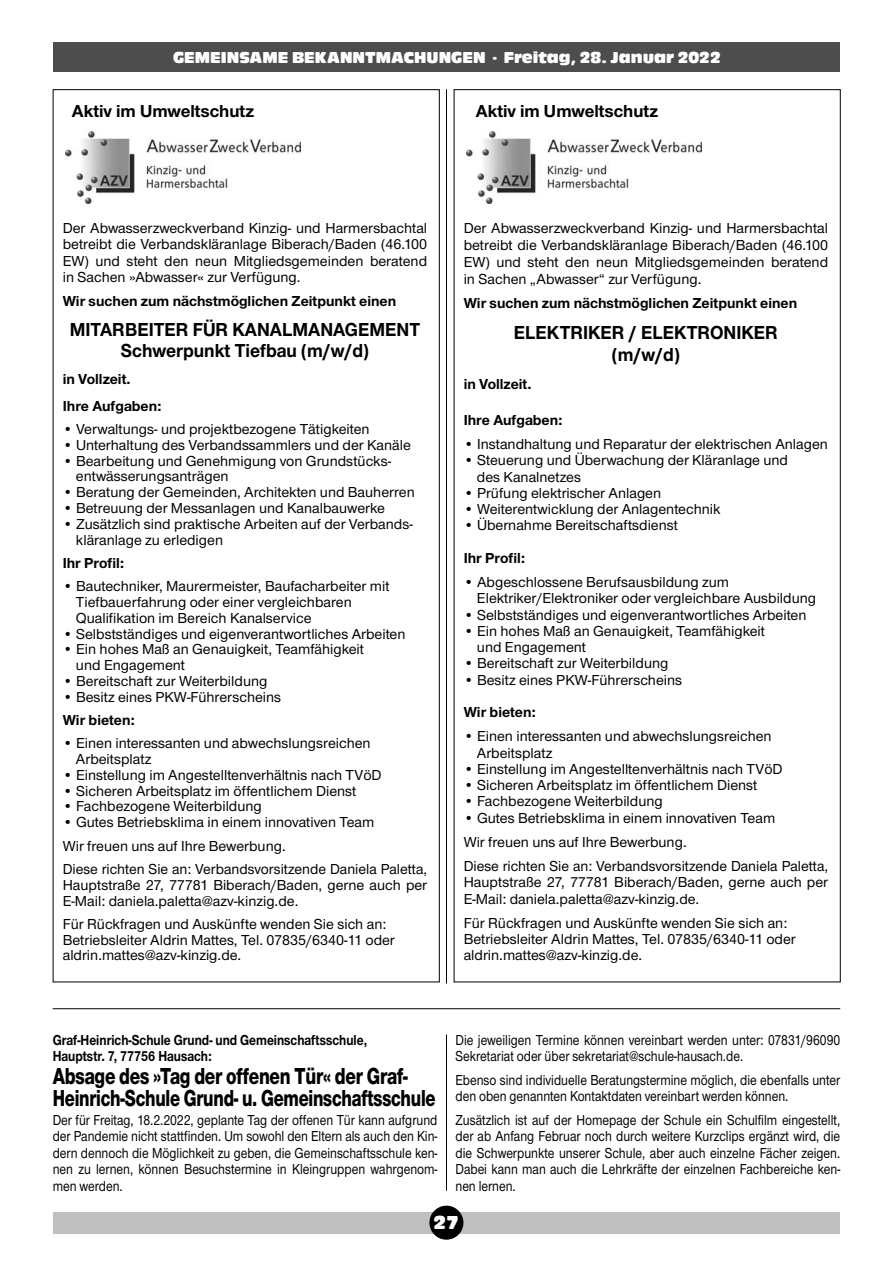
<style>
.page{position:relative;width:893px;height:1263px;background:#fff}
.page>*{position:absolute;margin:0;border:0;box-sizing:border-box;transform-origin:0 0}
.t1{font:800 24px/22.5px "Nimbus Sans Novus T";letter-spacing:-.01em;color:#000;scale:.77 1}
.t2{font:700 19.5px "Nimbus Sans Novus T";color:#000;scale:.95 1}
.t3{font:19.5px "Antique Olive T Compact Ro 1";color:#fff}
.t4{font:700 18px "Nimbus Sans Novus T";color:#000}
.t5{font:16.5px "Antique Olive T Compact Ro 1";color:#fff}
.t6{font:500 15px/15.8px "Nimbus Sans Novus T";color:#000}
.t7{font:500 15px/16.5px "Nimbus Sans Novus T";color:#000;text-align:justify;scale:.85 1}
.t8{font:700 15px "Nimbus Sans Novus T";color:#000}
.t9{font:700 15px "Nimbus Sans Novus T";color:#000;scale:.85 1}
</style>
<div class="page">
<div style="left:53px;top:1212px;width:786px;height:21px;background:#bfbfbf"></div>
<div style="left:429px;top:1206px;width:34px;height:34px;background:#000;border-radius:50%"></div>
<div style="left:54px;top:43px;width:786px;height:29px;background:#4d4d4d"></div>
<hr style="left:446px;top:89px;width:1px;height:894px;background:#000">
<img style="left:65px;top:131px;width:236px;height:72px">
<img style="left:466px;top:131px;width:236px;height:72px">
<hr style="left:53px;top:1008px;width:787px;height:1px;background:#000">
<hr style="left:446px;top:1034px;width:1px;height:157px;background:#000">
<p class="t5" style="left:173px;top:51px;width:549px">GEMEINSAME BEKANNTMACHUNGEN · Freitag, 28. Januar 2022</p>
<p class="t4" style="left:72px;top:105px;width:184px">Aktiv im Umweltschutz</p>
<p class="t4" style="left:476px;top:105px;width:184px">Aktiv im Umweltschutz</p>
<p class="t6" style="left:63px;top:221px;width:366px;line-height:16.5px;text-align:justify">Der Abwasserzweckverband Kinzig- und Harmersbachtal betreibt die Verbandskläranlage Biberach/Baden (46.100<br>EW) und steht den neun Mitgliedsgemeinden beratend in Sachen »Abwasser« zur Verfügung.</p>
<p class="t8" style="left:63px;top:296px;width:335px">Wir suchen zum nächstmöglichen Zeitpunkt einen</p>
<p class="t2" style="left:70px;top:323px;width:370px">MITARBEITER FÜR KANALMANAGEMENT</p>
<p class="t2" style="left:121px;top:344px;width:263px">Schwerpunkt Tiefbau (m/w/d)</p>
<p class="t8" style="left:63px;top:374px;width:69px">in Vollzeit.</p>
<p class="t8" style="left:63px;top:401px;width:100px">Ihre Aufgaben:</p>
<p class="t6" style="left:63px;top:423px;width:308px">• Verwaltungs- und projektbezogene Tätigkeiten</p>
<p class="t6" style="left:63px;top:438px;width:350px">• Unterhaltung des Verbandssammlers und der Kanäle</p>
<p class="t6" style="left:76px;top:454px;width:317px;text-indent:-13px">• Bearbeitung und Genehmigung von Grundstücks - entwässerungsanträgen</p>
<p class="t6" style="left:63px;top:486px;width:354px">• Beratung der Gemeinden, Architekten und Bauherren</p>
<p class="t6" style="left:63px;top:502px;width:324px">• Betreuung der Messanlagen und Kanalbauwerke</p>
<p class="t6" style="left:76px;top:517px;width:338px;text-indent:-13px">• Zusätzlich sind praktische Arbeiten auf der Verbands&shy;kläranlage zu erledigen</p>
<p class="t8" style="left:63px;top:558px;width:63px">Ihr Profil:</p>
<p class="t6" style="left:76px;top:580px;width:315px;text-indent:-13px">• Bautechniker, Maurermeister, Baufacharbeiter mit<br>Tiefbauerfahrung oder einer vergleichbaren<br>Qualifikation im Bereich Kanalservice</p>
<p class="t6" style="left:63px;top:627px;width:344px">• Selbstständiges und eigenverantwortliches Arbeiten</p>
<p class="t6" style="left:76px;top:643px;width:290px;text-indent:-13px">• Ein hohes Maß an Genauigkeit, Teamfähigkeit und Engagement</p>
<p class="t6" style="left:63px;top:674px;width:206px">• Bereitschaft zur Weiterbildung</p>
<p class="t6" style="left:63px;top:690px;width:220px">• Besitz eines PKW-Führerscheins</p>
<p class="t8" style="left:63px;top:715px;width:74px">Wir bieten:</p>
<p class="t6" style="left:76px;top:737px;width:296px;text-indent:-13px">• Einen interessanten und abwechslungsreichen<br>Arbeitsplatz</p>
<p class="t6" style="left:63px;top:768px;width:320px">• Einstellung im Angestelltenverhältnis nach TVöD</p>
<p class="t6" style="left:63px;top:784px;width:295px">• Sicheren Arbeitsplatz im öffentlichem Dienst</p>
<p class="t6" style="left:63px;top:800px;width:201px">• Fachbezogene Weiterbildung</p>
<p class="t6" style="left:63px;top:816px;width:313px">• Gutes Betriebsklima in einem innovativen Team</p>
<p class="t6" style="left:63px;top:839px;width:225px">Wir freuen uns auf Ihre Bewerbung.</p>
<p class="t6" style="left:63px;top:862px;width:366px;text-align:justify">Diese richten Sie an: Verbandsvorsitzende Daniela Paletta, Hauptstraße 27, 77781 Biberach/Baden, gerne auch per E-Mail: daniela.paletta@azv-kinzig.de.</p>
<p class="t6" style="left:63px;top:917px;width:325px">Für Rückfragen und Auskünfte wenden Sie sich an:</p>
<p class="t6" style="left:63px;top:933px;width:334px">Betriebsleiter Aldrin Mattes, Tel. 07835/6340-11 oder aldrin.mattes@azv-kinzig.de.</p>
<p class="t6" style="left:464px;top:221px;width:366px;line-height:17px;text-align:justify">Der Abwasserzweckverband Kinzig- und Harmersbachtal betreibt die Verbandskläranlage Biberach/Baden (46.100<br>EW) und steht den neun Mitgliedsgemeinden beratend in Sachen „Abwasser“ zur Verfügung.</p>
<p class="t8" style="left:464px;top:298px;width:335px">Wir suchen zum nächstmöglichen Zeitpunkt einen</p>
<p class="t2" style="left:514px;top:326px;width:279px">ELEKTRIKER / ELEKTRONIKER</p>
<p class="t2" style="left:612px;top:348px;width:73px">(m/w/d)</p>
<p class="t8" style="left:464px;top:379px;width:69px">in Vollzeit.</p>
<p class="t8" style="left:464px;top:415px;width:100px">Ihre Aufgaben:</p>
<p class="t6" style="left:464px;top:438px;width:366px">• Instandhaltung und Reparatur der elektrischen Anlagen</p>
<p class="t6" style="left:477px;top:454px;width:313px;line-height:16.2px;text-indent:-13px">• Steuerung und Überwachung der Kläranlage und des Kanalnetzes</p>
<p class="t6" style="left:464px;top:486px;width:199px">• Prüfung elektrischer Anlagen</p>
<p class="t6" style="left:464px;top:503px;width:258px">• Weiterentwicklung der Anlagentechnik</p>
<p class="t6" style="left:464px;top:519px;width:216px">• Übernahme Bereitschaftsdienst</p>
<p class="t8" style="left:464px;top:553px;width:63px">Ihr Profil:</p>
<p class="t6" style="left:477px;top:575px;width:341px;line-height:16.4px;text-indent:-13px">• Abgeschlossene Berufsausbildung zum<br>Elektriker/Elektroniker oder vergleichbare Ausbildung</p>
<p class="t6" style="left:464px;top:608px;width:344px">• Selbstständiges und eigenverantwortliches Arbeiten</p>
<p class="t6" style="left:477px;top:624px;width:290px;line-height:16.2px;text-indent:-13px">• Ein hohes Maß an Genauigkeit, Teamfähigkeit und Engagement</p>
<p class="t6" style="left:464px;top:657px;width:206px">• Bereitschaft zur Weiterbildung</p>
<p class="t6" style="left:464px;top:673px;width:220px">• Besitz eines PKW-Führerscheins</p>
<p class="t8" style="left:464px;top:707px;width:74px">Wir bieten:</p>
<p class="t6" style="left:477px;top:730px;width:296px;line-height:16.2px;text-indent:-13px">• Einen interessanten und abwechslungsreichen<br>Arbeitsplatz</p>
<p class="t6" style="left:464px;top:762px;width:320px">• Einstellung im Angestelltenverhältnis nach TVöD</p>
<p class="t6" style="left:464px;top:779px;width:295px">• Sicheren Arbeitsplatz im öffentlichem Dienst</p>
<p class="t6" style="left:464px;top:795px;width:201px">• Fachbezogene Weiterbildung</p>
<p class="t6" style="left:464px;top:811px;width:313px">• Gutes Betriebsklima in einem innovativen Team</p>
<p class="t6" style="left:464px;top:835px;width:225px">Wir freuen uns auf Ihre Bewerbung.</p>
<p class="t6" style="left:464px;top:859px;width:366px;line-height:16.2px;text-align:justify">Diese richten Sie an: Verbandsvorsitzende Daniela Paletta, Hauptstraße 27, 77781 Biberach/Baden, gerne auch per E-Mail: daniela.paletta@azv-kinzig.de.</p>
<p class="t6" style="left:464px;top:916px;width:325px">Für Rückfragen und Auskünfte wenden Sie sich an:</p>
<p class="t6" style="left:464px;top:932px;width:334px;line-height:16.4px">Betriebsleiter Aldrin Mattes, Tel. 07835/6340-11 oder aldrin.mattes@azv-kinzig.de.</p>
<p class="t9" style="left:53px;top:1035px;width:371px">Graf-Heinrich-Schule Grund- und Gemeinschaftsschule,</p>
<p class="t9" style="left:53px;top:1051px;width:189px">Hauptstr. 7, 77756 Hausach:</p>
<p class="t1" style="left:53px;top:1066px;width:499px">Absage des »Tag der offenen Tür« der Graf-<br>Heinrich-Schule Grund- u. Gemeinschaftsschule</p>
<p class="t7" style="left:53px;top:1113px;width:454px">Der für Freitag, 18.2.2022, geplante Tag der offenen Tür kann aufgrund der Pandemie nicht stattfinden. Um sowohl den Eltern als auch den Kin&shy;dern dennoch die Möglichkeit zu geben, die Gemeinschaftsschule ken&shy;nen zu lernen, können Besuchstermine in Kleingruppen wahrgenom&shy;men werden.</p>
<p class="t7" style="left:455px;top:1033px;width:454px">Die jeweiligen Termine können vereinbart werden unter: 07831/96090<br>Sekretariat oder über sekretariat@schule-hausach.de.</p>
<p class="t7" style="left:455px;top:1073px;width:454px">Ebenso sind individuelle Beratungstermine möglich, die ebenfalls unter den oben genannten Kontaktdaten vereinbart werden können.</p>
<p class="t7" style="left:455px;top:1113px;width:454px">Zusätzlich ist auf der Homepage der Schule ein Schulfilm eingestellt, der ab Anfang Februar noch durch weitere Kurzclips ergänzt wird, die die Schwerpunkte unserer Schule, aber auch einzelne Fächer zeigen.<br>Dabei kann man auch die Lehrkräfte der einzelnen Fachbereiche ken&shy;nen lernen.</p>
<p class="t3" style="left:433px;top:1215px;width:27px">27</p>
</div>
